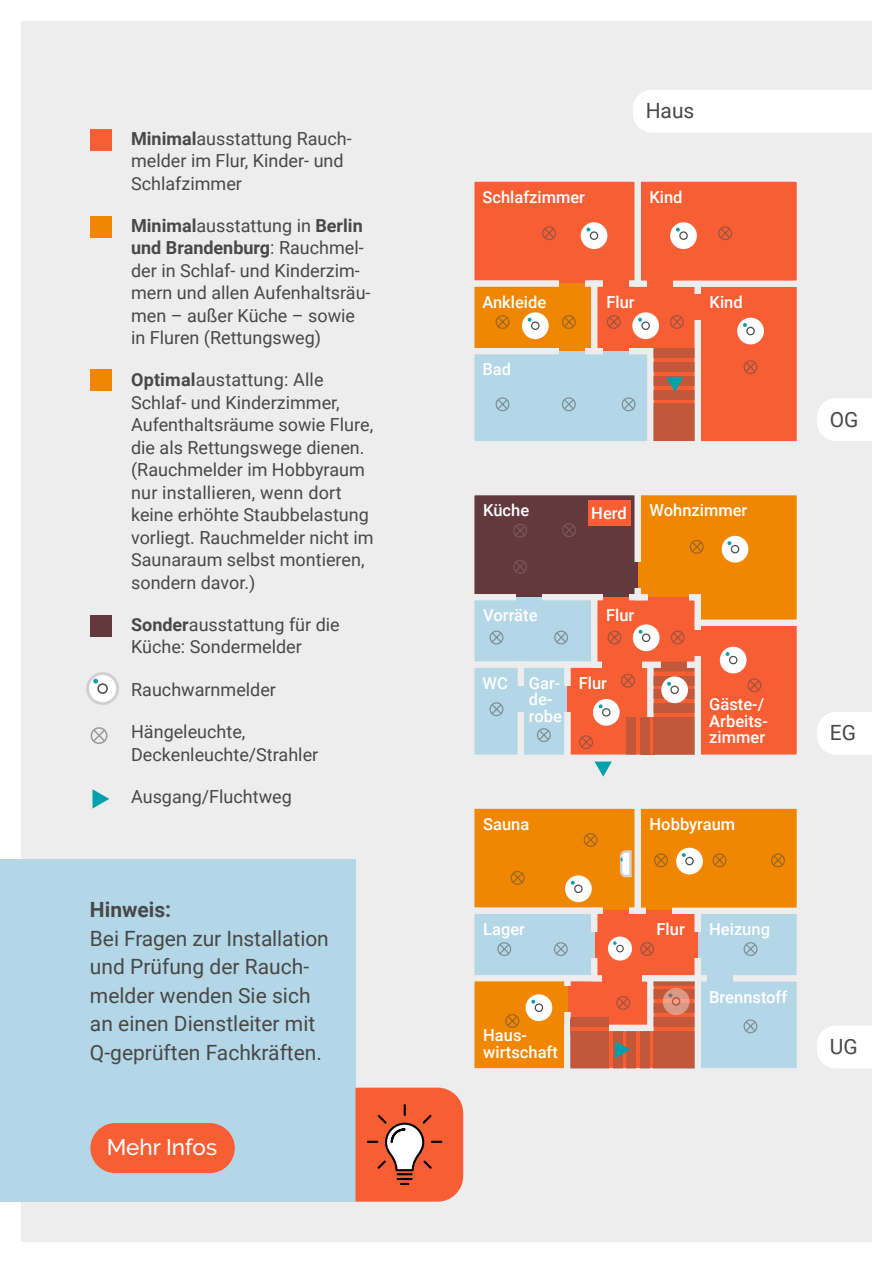
<style>
.page{position:relative;width:893px;height:1263px;background:#fff}
.page>*{position:absolute;margin:0;border:0;box-sizing:border-box;transform-origin:0 0}
.t1{font:500 22.5px "Raleway";color:#fff}
.t2{font:21px/28.5px "Roboto";color:#494848}
.t3{font:700 21px "Roboto";color:#494848}
.t4{font:18px/22.5px "Roboto";color:#494848}
.t5{font:500 16.5px/16.5px "Roboto";color:#fff}
.s1{font-weight:700}
</style>
<div class="page">
<div style="left:21px;top:21px;width:851px;height:1221px;background:#ededed"></div>
<div style="left:633px;top:90px;width:239px;height:43px;background:#fff"></div>
<div style="left:817px;top:1026px;width:55px;height:42px;background:#fff"></div>
<div style="left:817px;top:712px;width:55px;height:43px;background:#fff"></div>
<div style="left:817px;top:398px;width:55px;height:43px;background:#fff"></div>
<div style="left:0;top:860px;width:356px;height:342px;background:#b3d7e6"></div>
<svg style="left:356px;top:1088px;width:107px;height:114px;background:#ec6b48"></svg>
<div style="left:91px;top:130px;width:21px;height:21px;background:#f85e34"></div>
<div style="left:91px;top:217px;width:21px;height:21px;background:#f18700"></div>
<div style="left:91px;top:369px;width:21px;height:21px;background:#f18700"></div>
<div style="left:91px;top:616px;width:21px;height:21px;background:#63393e"></div>
<div style="left:88px;top:674px;width:30px;height:30px;background:#fff;border-radius:50%"></div>
<div style="left:86px;top:672px;width:33px;height:33px;border:3px solid #d0d0d0;border-radius:50%"></div>
<div style="left:97px;top:683px;width:11px;height:11px;border:2px solid #494848;border-radius:50%"></div>
<svg style="left:93px;top:679px;width:5px;height:4px"></svg>
<svg style="left:90px;top:727px;width:18px;height:17px"></svg>
<svg style="left:92px;top:789px;width:17px;height:20px"></svg>
<svg style="left:474px;top:181px;width:323px;height:260px;background:#e68462"></svg>
<svg style="left:474px;top:495px;width:323px;height:282px;background:#ce8b68"></svg>
<svg style="left:474px;top:808px;width:323px;height:261px;background:#dd9e60"></svg>
<div style="left:90px;top:1123px;width:145px;height:50px;background:#f85e34;border-radius:25px"></div>
<p class="t4" style="left:131px;top:126px;width:222px"><span class="s1">Minimal</span>ausstattung Rauch&shy;melder im Flur, Kinder- und<br>Schlafzimmer</p>
<p class="t4" style="left:131px;top:213px;width:241px"><span class="s1">Minimal</span>ausstattung in <span class="s1">Berlin und Brandenburg</span>: Rauchmel&shy;der in Schlaf- und Kinderzim&shy;mern und allen Aufenhaltsräu&shy;men – außer Küche – sowie in Fluren (Rettungsweg)</p>
<p class="t4" style="left:131px;top:368px;width:244px"><span class="s1">Optimal</span>austattung: Alle<br>Schlaf- und Kinderzimmer,<br>Aufenthaltsräume sowie Flure, die als Rettungswege dienen. (Rauchmelder im Hobbyraum nur installieren, wenn dort keine erhöhte Staubbelastung vorliegt. Rauchmelder nicht im<br>Saunaraum selbst montieren, sondern davor.)</p>
<p class="t4" style="left:131px;top:612px;width:210px"><span class="s1">Sonder</span>ausstattung für die<br>Küche: Sondermelder</p>
<p class="t4" style="left:131px;top:678px;width:146px">Rauchwarnmelder</p>
<p class="t4" style="left:131px;top:720px;width:189px">Hängeleuchte,<br>Deckenleuchte/Strahler</p>
<p class="t4" style="left:131px;top:784px;width:162px">Ausgang/Fluchtweg</p>
<p class="t3" style="left:90px;top:895px;width:83px">Hinweis:</p>
<p class="t2" style="left:90px;top:923px;width:240px">Bei Fragen zur Installation und Prüfung der Rauch&shy;melder wenden Sie sich an einen Dienstleiter mit<br>Q-geprüften Fachkräften.</p>
<p class="t1" style="left:107px;top:1134px;width:112px">Mehr Infos</p>
<p class="t5" style="left:482px;top:188px;width:104px">Schlafzimmer</p>
<p class="t2" style="left:646px;top:96px;width:50px">Haus</p>
<p class="t5" style="left:649px;top:188px;width:35px">Kind</p>
<p class="t5" style="left:482px;top:293px;width:65px">Ankleide</p>
<p class="t5" style="left:710px;top:293px;width:35px">Kind</p>
<p class="t5" style="left:606px;top:293px;width:30px">Flur</p>
<p class="t5" style="left:482px;top:360px;width:30px">Bad</p>
<p class="t5" style="left:483px;top:501px;width:48px">Küche</p>
<p class="t5" style="left:591px;top:504px;width:37px">Herd</p>
<p class="t5" style="left:649px;top:501px;width:99px">Wohnzimmer</p>
<p class="t5" style="left:483px;top:606px;width:56px">Vorräte</p>
<p class="t5" style="left:606px;top:606px;width:30px">Flur</p>
<p class="t5" style="left:482px;top:674px;width:27px">WC</p>
<p class="t5" style="left:529px;top:674px;width:80px">Gar- Flur de-<br>robe</p>
<p class="t5" style="left:709px;top:695px;width:60px">Gäste-/<br>Arbeits&shy;zimmer</p>
<p class="t5" style="left:483px;top:815px;width:48px">Sauna</p>
<p class="t5" style="left:650px;top:815px;width:87px">Hobbyraum</p>
<p class="t5" style="left:483px;top:920px;width:43px">Lager</p>
<p class="t5" style="left:483px;top:1026px;width:76px">Haus&shy;wirtschaft</p>
<p class="t5" style="left:657px;top:920px;width:30px">Flur</p>
<p class="t5" style="left:709px;top:920px;width:62px">Heizung</p>
<p class="t5" style="left:709px;top:988px;width:80px">Brennstoff</p>
<p class="t2" style="left:830px;top:404px;width:30px">OG</p>
<p class="t2" style="left:830px;top:718px;width:28px">EG</p>
<p class="t2" style="left:830px;top:1031px;width:29px">UG</p>
</div>
